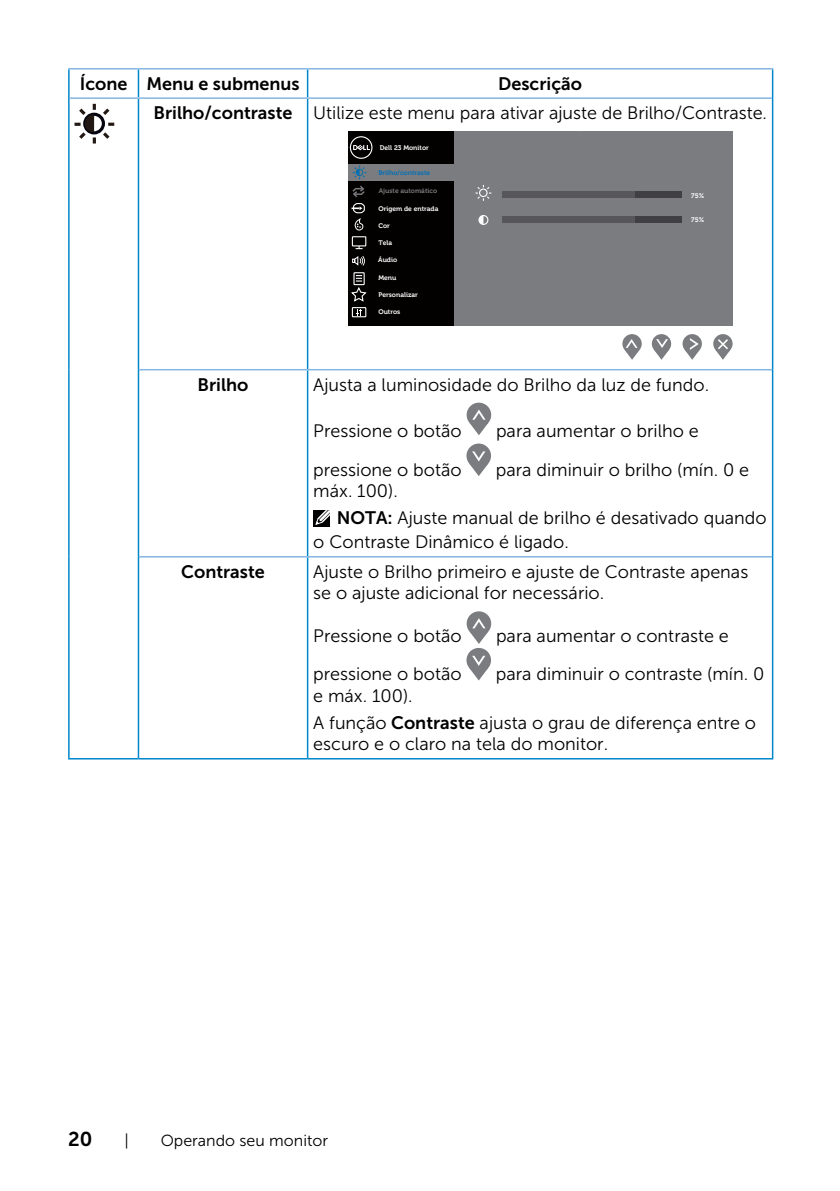
<style>
.page{position:relative;width:840px;height:1191px;background:#fff}
.page>*{position:absolute;margin:0;border:0;box-sizing:border-box;transform-origin:0 0}
.t1{font:20px "Museo Sans For Dell 700";color:#000}
.text_OSD_table{font:18px/21.6px "Museo Sans For Dell 300";color:#000}
.text_OSD_table-2{font:18px "Museo Sans For Dell 700";color:#000}
.t2{font:16px "Museo Sans For Dell 300";color:#000}
.t3{font:700 6.6px "Museo For Dell";color:#fff}
.t4{font:700 6.6px "Museo For Dell";color:#006fb8}
.t5{font:700 6.6px "Museo For Dell";color:#7b7c7f}
.s1{font-family:"Museo Sans For Dell 700"}
</style>
<div class="page">
<hr style="left:68px;top:68px;width:70px;height:2px;background:#84b6e2">
<hr style="left:138px;top:68px;width:169px;height:2px;background:#84b6e2">
<hr style="left:307px;top:68px;width:466px;height:2px;background:#84b6e2">
<hr style="left:68px;top:70px;width:2px;height:28px;background:#0087cb">
<svg style="left:138px;top:70px;width:1px;height:27px"></svg>
<svg style="left:307px;top:70px;width:1px;height:27px"></svg>
<hr style="left:771px;top:70px;width:2px;height:28px;background:#0087cb">
<hr style="left:70px;top:97px;width:68px;height:2px;background:#84b6e2">
<hr style="left:68px;top:98px;width:2px;height:272px;background:#0087cb">
<hr style="left:68px;top:370px;width:2px;height:187px;background:#0087cb">
<hr style="left:68px;top:557px;width:2px;height:201px;background:#0087cb">
<hr style="left:138px;top:97px;width:169px;height:2px;background:#84b6e2">
<hr style="left:307px;top:97px;width:464px;height:2px;background:#84b6e2">
<hr style="left:139px;top:369px;width:168px;height:1px;background:#84b6e2">
<hr style="left:307px;top:369px;width:464px;height:1px;background:#84b6e2">
<hr style="left:139px;top:556px;width:168px;height:1px;background:#84b6e2">
<hr style="left:307px;top:556px;width:464px;height:1px;background:#84b6e2">
<hr style="left:138px;top:99px;width:1px;height:271px;background:#0087cb">
<hr style="left:307px;top:99px;width:1px;height:270px;background:#0087cb">
<hr style="left:771px;top:98px;width:2px;height:272px;background:#0087cb">
<hr style="left:138px;top:370px;width:1px;height:187px;background:#0087cb">
<hr style="left:307px;top:370px;width:1px;height:186px;background:#0087cb">
<hr style="left:771px;top:370px;width:2px;height:187px;background:#0087cb">
<hr style="left:138px;top:557px;width:1px;height:201px;background:#0087cb">
<hr style="left:307px;top:557px;width:1px;height:201px;background:#0087cb">
<hr style="left:771px;top:557px;width:2px;height:201px;background:#0087cb">
<hr style="left:68px;top:758px;width:70px;height:1px;background:#0087cb">
<hr style="left:138px;top:758px;width:169px;height:1px;background:#0087cb">
<hr style="left:307px;top:758px;width:466px;height:1px;background:#0087cb">
<svg style="left:74px;top:104px;width:40px;height:39px"></svg>
<div style="left:347px;top:132px;width:385px;height:194px;background:#7b7c7f"></div>
<div style="left:347px;top:132px;width:106px;height:194px;background:#030000"></div>
<div style="left:347px;top:164px;width:107px;height:17px;background:#7b7c7f"></div>
<div style="left:501px;top:191px;width:180px;height:6px;background:#575759"></div>
<div style="left:635px;top:191px;width:46px;height:6px;background:#403f42"></div>
<div style="left:501px;top:217px;width:180px;height:6px;background:#575759"></div>
<div style="left:635px;top:217px;width:46px;height:6px;background:#403f42"></div>
<svg style="left:475px;top:185px;width:16px;height:16px"></svg>
<div style="left:478px;top:215px;width:10px;height:10px;border:1px solid #fff;border-radius:50%"></div>
<svg style="left:478px;top:215px;width:5px;height:9px"></svg>
<div style="left:622px;top:334px;width:19px;height:19px;background:#7b7c7f;border-radius:50%"></div>
<svg style="left:651px;top:334px;width:19px;height:19px"></svg>
<svg style="left:682px;top:334px;width:19px;height:19px"></svg>
<svg style="left:712px;top:334px;width:20px;height:19px"></svg>
<svg style="left:624px;top:339px;width:15px;height:21px"></svg>
<svg style="left:684px;top:338px;width:15px;height:22px"></svg>
<svg style="left:653px;top:339px;width:15px;height:21px"></svg>
<svg style="left:715px;top:337px;width:15px;height:23px"></svg>
<svg style="left:349px;top:136px;width:23px;height:23px"></svg>
<div style="left:351px;top:236px;width:15px;height:11px;border:1px solid #fff"></div>
<svg style="left:356px;top:309px;width:6px;height:6px"></svg>
<div style="left:351px;top:307px;width:15px;height:10px;border:1px solid #fff"></div>
<svg style="left:351px;top:206px;width:11px;height:4px"></svg>
<div style="left:353px;top:203px;width:11px;height:10px;border:1px solid #fff;border-radius:3px"></div>
<svg style="left:352px;top:218px;width:11px;height:31px"></svg>
<div style="left:353px;top:272px;width:11px;height:13px;border:1px solid #fff"></div>
<svg style="left:351px;top:275px;width:16px;height:27px"></svg>
<svg style="left:352px;top:256px;width:13px;height:10px"></svg>
<svg style="left:352px;top:166px;width:14px;height:31px"></svg>
<div style="left:466px;top:403px;width:25px;height:24px;background:#7b7c7f;border-radius:50%"></div>
<svg style="left:469px;top:409px;width:19px;height:26px"></svg>
<div style="left:466px;top:443px;width:24px;height:25px;background:#7b7c7f;border-radius:50%"></div>
<svg style="left:469px;top:451px;width:19px;height:25px"></svg>
<div style="left:313px;top:510px;width:17px;height:17px;background:#000"></div>
<svg style="left:315px;top:510px;width:15px;height:15px"></svg>
<div style="left:466px;top:611px;width:25px;height:25px;background:#7b7c7f;border-radius:50%"></div>
<svg style="left:469px;top:618px;width:19px;height:26px"></svg>
<div style="left:466px;top:648px;width:24px;height:24px;background:#7b7c7f;border-radius:50%"></div>
<svg style="left:469px;top:656px;width:19px;height:24px"></svg>
<p class="text_OSD_table-2" style="left:80px;top:74px;width:49px">Ícone</p>
<p class="text_OSD_table-2" style="left:146px;top:74px;width:155px">Menu e submenus</p>
<p class="text_OSD_table-2" style="left:498px;top:74px;width:85px">Descrição</p>
<p class="text_OSD_table-2" style="left:153px;top:103px;width:140px">Brilho/contraste</p>
<p class="text_OSD_table" style="left:313px;top:102px;width:455px">Utilize este menu para ativar ajuste de Brilho/Contraste.</p>
<p class="t3" style="left:379px;top:144px;width:50px">Dell 23 Monitor</p>
<p class="t4" style="left:378px;top:169px;width:53px">Brilho/contraste</p>
<p class="t5" style="left:378px;top:187px;width:60px">Ajuste automático</p>
<p class="t3" style="left:378px;top:205px;width:61px">Origem de entrada</p>
<p class="t3" style="left:378px;top:222px;width:13px">Cor</p>
<p class="t3" style="left:378px;top:238px;width:15px">Tela</p>
<p class="t3" style="left:378px;top:256px;width:20px">Áudio</p>
<p class="t3" style="left:378px;top:274px;width:19px">Menu</p>
<p class="t3" style="left:378px;top:291px;width:41px">Personalizar</p>
<p class="t3" style="left:378px;top:308px;width:23px">Outros</p>
<p class="t3" style="left:690px;top:192px;width:14px">75%</p>
<p class="t3" style="left:690px;top:216px;width:14px">75%</p>
<p class="text_OSD_table-2" style="left:197px;top:374px;width:52px">Brilho</p>
<p class="text_OSD_table" style="left:313px;top:374px;width:397px">Ajusta a luminosidade do Brilho da luz de fundo.</p>
<p class="text_OSD_table" style="left:313px;top:420px;width:150px">Pressione o botão</p>
<p class="text_OSD_table" style="left:495px;top:420px;width:204px">para aumentar o brilho e</p>
<p class="text_OSD_table" style="left:313px;top:458px;width:150px">pressione o botão</p>
<p class="text_OSD_table" style="left:495px;top:458px;width:254px">para diminuir o brilho (mín. 0 e</p>
<p class="text_OSD_table" style="left:313px;top:480px;width:86px">máx. 100).</p>
<p class="text_OSD_table" style="left:313px;top:506px;width:455px;line-height:24px;text-indent:24px"><span class="s1">NOTA:</span> Ajuste manual de brilho é desativado quando o Contraste Dinâmico é ligado.</p>
<p class="text_OSD_table-2" style="left:181px;top:561px;width:85px">Contraste</p>
<p class="text_OSD_table" style="left:313px;top:561px;width:436px">Ajuste o Brilho primeiro e ajuste de Contraste apenas se o ajuste adicional for necessário.</p>
<p class="text_OSD_table" style="left:313px;top:625px;width:150px">Pressione o botão</p>
<p class="text_OSD_table" style="left:495px;top:625px;width:234px">para aumentar o contraste e</p>
<p class="text_OSD_table" style="left:313px;top:663px;width:150px">pressione o botão</p>
<p class="text_OSD_table" style="left:495px;top:663px;width:270px">para diminuir o contraste (mín. 0</p>
<p class="text_OSD_table" style="left:313px;top:684px;width:101px">e máx. 100).</p>
<p class="text_OSD_table" style="left:313px;top:712px;width:444px">A função <span class="s1">Contraste</span> ajusta o grau de diferença entre o escuro e o claro na tela do monitor.</p>
<p class="t1" style="left:68px;top:1127px;width:26px">20</p>
<p class="t2" style="left:124px;top:1131px;width:6px">|</p>
<p class="t2" style="left:161px;top:1131px;width:169px">Operando seu monitor</p>
</div>
